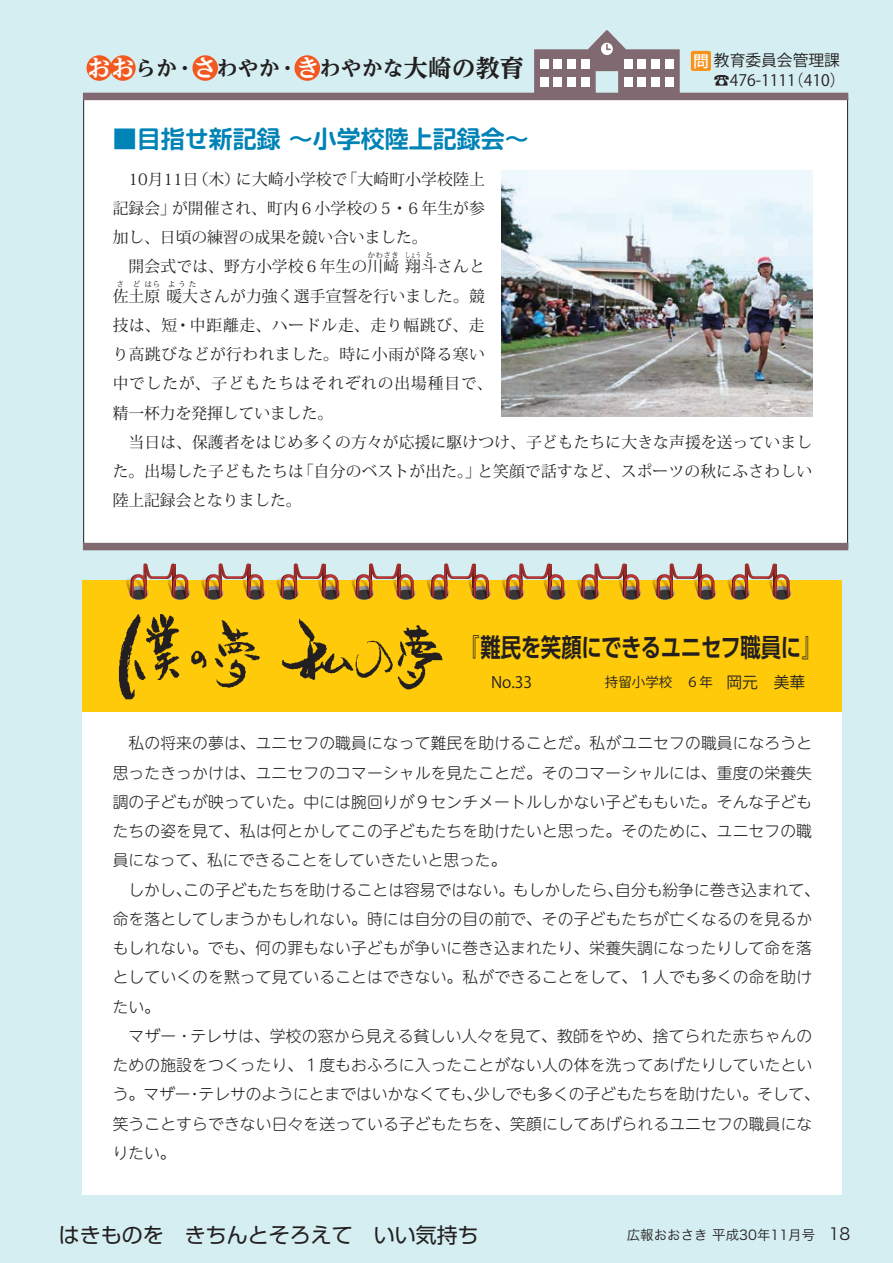
<style>
.page{position:relative;width:893px;height:1263px;background:#d5eef1}
.page>*{position:absolute;margin:0;border:0;box-sizing:border-box;transform-origin:0 0}
.カレンダー内容{font:700 25.5px "UD Shin Go Pr 6 De";letter-spacing:-.02em;color:#231f20;scale:.8 1}
.t1{font:700 24px "Soft Go Std De";color:#0083b6}
.t2{font:700 expanded 21px "UD Reimin Pr 6";color:#231f20}
.t3{font:21px "Shin Go Pro";color:#231f20}
.t4{font:300 15.75px/29.2px "UD Shin M Go Pr 6";letter-spacing:.01em;color:#231f20}
.カレンダー内容-2{font:15.75px/29.2px "Koz Min Pro";letter-spacing:.015em;color:#231f20;text-align:justify}
.カレンダー内容-3{font:15.75px "Koz Go Pro";color:#231f20}
.t5{font:13.5px "Hira Kaku Pro W3";color:#231f20}
.横組み{font:13.5px "Koz Go Pro";color:#231f20}
.カレンダー内容-4{font:7.8px "Koz Min Pro";color:#231f20}
.カレンダー内容-5{font:7.8px "Koz Min Pro";color:#231f20;scale:.67 1}
.s1{font-size:24px;color:#fff}
.s2{font-size:24px}
.s3{font-weight:500;color:#fff}
.s4{font-size:15.75px}
.s5{font-size:16.5px}
</style>
<div class="page">
<div style="left:83px;top:580px;width:759px;height:615px;background:#fff"></div>
<div style="left:83px;top:580px;width:759px;height:132px;background:#feca0a"></div>
<svg style="left:126px;top:563px;width:666px;height:38px"></svg>
<div style="left:84px;top:98px;width:764px;height:449px;background:#fff"></div>
<svg style="left:534px;top:30px;width:146px;height:63px"></svg>
<div style="left:624px;top:59px;width:9px;height:10px;background:#fff"></div>
<div style="left:624px;top:77px;width:9px;height:10px;background:#fff"></div>
<div style="left:638px;top:59px;width:8px;height:10px;background:#fff"></div>
<div style="left:638px;top:77px;width:8px;height:10px;background:#fff"></div>
<div style="left:652px;top:59px;width:8px;height:10px;background:#fff"></div>
<div style="left:652px;top:77px;width:8px;height:10px;background:#fff"></div>
<div style="left:665px;top:59px;width:9px;height:10px;background:#fff"></div>
<div style="left:665px;top:77px;width:9px;height:10px;background:#fff"></div>
<div style="left:581px;top:59px;width:9px;height:10px;background:#fff"></div>
<div style="left:581px;top:77px;width:9px;height:10px;background:#fff"></div>
<div style="left:568px;top:59px;width:8px;height:10px;background:#fff"></div>
<div style="left:568px;top:77px;width:8px;height:10px;background:#fff"></div>
<div style="left:554px;top:59px;width:8px;height:10px;background:#fff"></div>
<div style="left:554px;top:77px;width:8px;height:10px;background:#fff"></div>
<div style="left:540px;top:59px;width:9px;height:10px;background:#fff"></div>
<div style="left:540px;top:77px;width:9px;height:10px;background:#fff"></div>
<div style="left:83px;top:93px;width:765px;height:7px;background:#806970"></div>
<div style="left:83px;top:543px;width:765px;height:7px;background:#806970"></div>
<div style="left:294px;top:55px;width:26px;height:26px;background:#f15921;border-radius:50%"></div>
<div style="left:192px;top:55px;width:26px;height:26px;background:#f15921;border-radius:50%"></div>
<div style="left:110px;top:55px;width:26px;height:26px;background:#f15921;border-radius:50%"></div>
<div style="left:87px;top:55px;width:25px;height:26px;background:#f15921;border-radius:50%"></div>
<div style="left:691px;top:51px;width:20px;height:20px;background:#f7931d;border-radius:2px"></div>
<img style="left:502px;top:170px;width:310px;height:247px">
<img style="left:118px;top:614px;width:325px;height:86px">
<p class="t2" style="left:87px;top:51px;width:438px"><span class="s1">おお</span>らか・<span class="s1">さ</span>わやか・<span class="s1">き</span>わやかな<span class="s2">大崎の教育</span></p>
<p class="カレンダー内容-3" style="left:693px;top:50px;width:148px"><span class="s3">問</span>教育委員会管理課</p>
<p class="カレンダー内容-3" style="left:714px;top:70px;width:133px">☎476-1111（410）</p>
<p class="t1" style="left:113px;top:122px;width:417px">■目指せ新記録 ～小学校陸上記録会～</p>
<p class="カレンダー内容-2" style="left:113px;top:164px;width:374px">　10月11日（木）に大崎小学校で「大崎町小学校陸上記録会」が開催され、町内６小学校の５・６年生が参加し、日頃の練習の成果を競い合いました。</p>
<p class="カレンダー内容-2" style="left:113px;top:251px;width:374px">　開会式では、野方小学校６年生の川﨑翔斗さんと</p>
<p class="カレンダー内容-4" style="left:367px;top:249px;width:33px">かわさき</p>
<p class="カレンダー内容-5" style="left:405px;top:249px;width:25px">しょう</p>
<p class="カレンダー内容-4" style="left:425px;top:249px;width:9px">と</p>
<p class="カレンダー内容-2" style="left:113px;top:281px;width:374px">佐土原暖大さんが力強く選手宣誓を行いました。競</p>
<p class="カレンダー内容-4" style="left:117px;top:278px;width:9px">さ</p>
<p class="カレンダー内容-4" style="left:133px;top:278px;width:9px">ど</p>
<p class="カレンダー内容-4" style="left:145px;top:278px;width:17px">はら</p>
<p class="カレンダー内容-4" style="left:168px;top:278px;width:30px">ようた</p>
<p class="カレンダー内容-2" style="left:113px;top:310px;width:381px;text-align:left">技は、短・中距離走、ハードル走、走り幅跳び、走り高跳びなどが行われました。時に小雨が降る寒い中でしたが、子どもたちはそれぞれの出場種目で、精一杯力を発揮していました。</p>
<p class="カレンダー内容-2" style="left:113px;top:427px;width:701px">　当日は、保護者をはじめ多くの方々が応援に駆けつけ、子どもたちに大きな声援を送っていました。出場した子どもたちは「自分のベストが出た。」と笑顔で話すなど、スポーツの秋にふさわしい陸上記録会となりました。</p>
<p class="カレンダー内容" style="left:459px;top:627px;width:455px">『難民を笑顔にできるユニセフ職員に』</p>
<p class="横組み" style="left:605px;top:673px;width:202px">持留小学校　６年　<span class="s4">岡元　美華</span></p>
<p class="カレンダー内容-3" style="left:491px;top:672px;width:43px">No.33</p>
<p class="t4" style="left:113px;top:728px;width:701px;text-align:justify">　私の将来の夢は、ユニセフの職員になって難民を助けることだ。私がユニセフの職員になろうと思ったきっかけは、ユニセフのコマーシャルを見たことだ。そのコマーシャルには、重度の栄養失調の子どもが映っていた。中には腕回りが９センチメートルしかない子どももいた。そんな子どもたちの姿を見て、私は何とかしてこの子どもたちを助けたいと思った。そのために、ユニセフの職員になって、私にできることをしていきたいと思った。</p>
<p class="t4" style="left:113px;top:874px;width:709px">　しかし、この子どもたちを助けることは容易ではない。もしかしたら、自分も紛争に巻き込まれて、命を落としてしまうかもしれない。時には自分の目の前で、その子どもたちが亡くなるのを見るかもしれない。でも、何の罪もない子どもが争いに巻き込まれたり、栄養失調になったりして命を落としていくのを黙って見ていることはできない。私ができることをして、１人でも多くの命を助けたい。</p>
<p class="t4" style="left:113px;top:1020px;width:709px">　マザー・テレサは、学校の窓から見える貧しい人々を見て、教師をやめ、捨てられた赤ちゃんのための施設をつくったり、１度もおふろに入ったことがない人の体を洗ってあげたりしていたという。マザー・テレサのようにとまではいかなくても、少しでも多くの子どもたちを助けたい。そして、笑うことすらできない日々を送っている子どもたちを、笑顔にしてあげられるユニセフの職員になりたい。　</p>
<p class="t3" style="left:59px;top:1218px;width:421px">はきものを　きちんとそろえて　いい気持ち</p>
<p class="t5" style="left:627px;top:1223px;width:225px">広報おおさき 平成30年11月号　<span class="s5">18</span></p>
</div>
